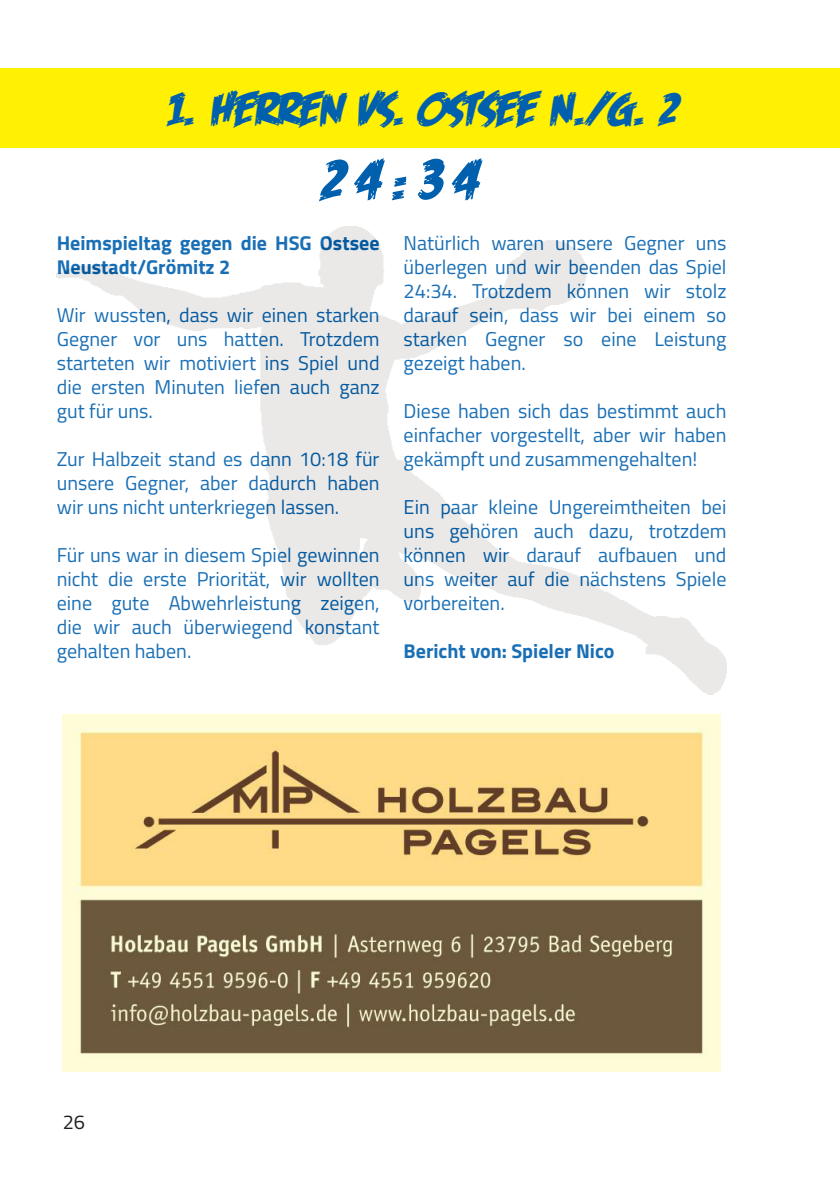
<style>
.page{position:relative;width:840px;height:1191px;background:#fff}
.page>*{position:absolute;margin:0;border:0;box-sizing:border-box;transform-origin:0 0}
.t1{font:60px "Feastof Flesh BB Italic";color:#0160ae}
.t2{font:48px "Feastof Flesh BB Italic";color:#0160ae}
.t3{font:20px/24px "Titillium Web";color:#0160ae;text-align:justify}
.t4{font:700 20px/24px "Titillium Web";color:#0160ae}
.t5{font:20px "Titillium Web";color:#231f20}
</style>
<div class="page">
<div style="left:0;top:68px;width:839px;height:80px;background:#fff101"></div>
<img style="left:62px;top:714px;width:658px;height:357px">
<p class="t2" style="left:164px;top:84px;width:513px">1. HERREN VS. OSTSEE N./G. 2</p>
<p class="t1" style="left:318px;top:148px;width:159px">24:34</p>
<p class="t4" style="left:57px;top:229px;width:324px">Heimspieltag gegen die HSG Ostsee<br>Neustadt/Grömitz 2</p>
<p class="t3" style="left:57px;top:301px;width:324px">Wir wussten, dass wir einen starken Gegner vor uns hatten. Trotzdem starteten wir motiviert ins Spiel und die ersten Minuten liefen auch ganz gut für uns.</p>
<p class="t3" style="left:57px;top:445px;width:324px">Zur Halbzeit stand es dann 10:18 für unsere Gegner, aber dadurch haben wir uns nicht unterkriegen lassen.</p>
<p class="t3" style="left:57px;top:541px;width:324px">Für uns war in diesem Spiel gewinnen nicht die erste Priorität, wir wollten eine gute Abwehrleistung zeigen, die wir auch überwiegend konstant gehalten haben.</p>
<p class="t3" style="left:403px;top:229px;width:324px">Natürlich waren unsere Gegner uns überlegen und wir beenden das Spiel 24:34. Trotzdem können wir stolz darauf sein, dass wir bei einem so starken Gegner so eine Leistung gezeigt haben.</p>
<p class="t3" style="left:403px;top:397px;width:324px">Diese haben sich das bestimmt auch einfacher vorgestellt, aber wir haben gekämpft und zusammengehalten!</p>
<p class="t3" style="left:403px;top:493px;width:324px">Ein paar kleine Ungereimtheiten bei uns gehören auch dazu, trotzdem können wir darauf aufbauen und uns weiter auf die nächstens Spiele vorbereiten.</p>
<p class="t4" style="left:403px;top:637px;width:212px">Bericht von: Spieler Nico</p>
<p class="t5" style="left:63px;top:1107px;width:24px">26</p>
</div>
